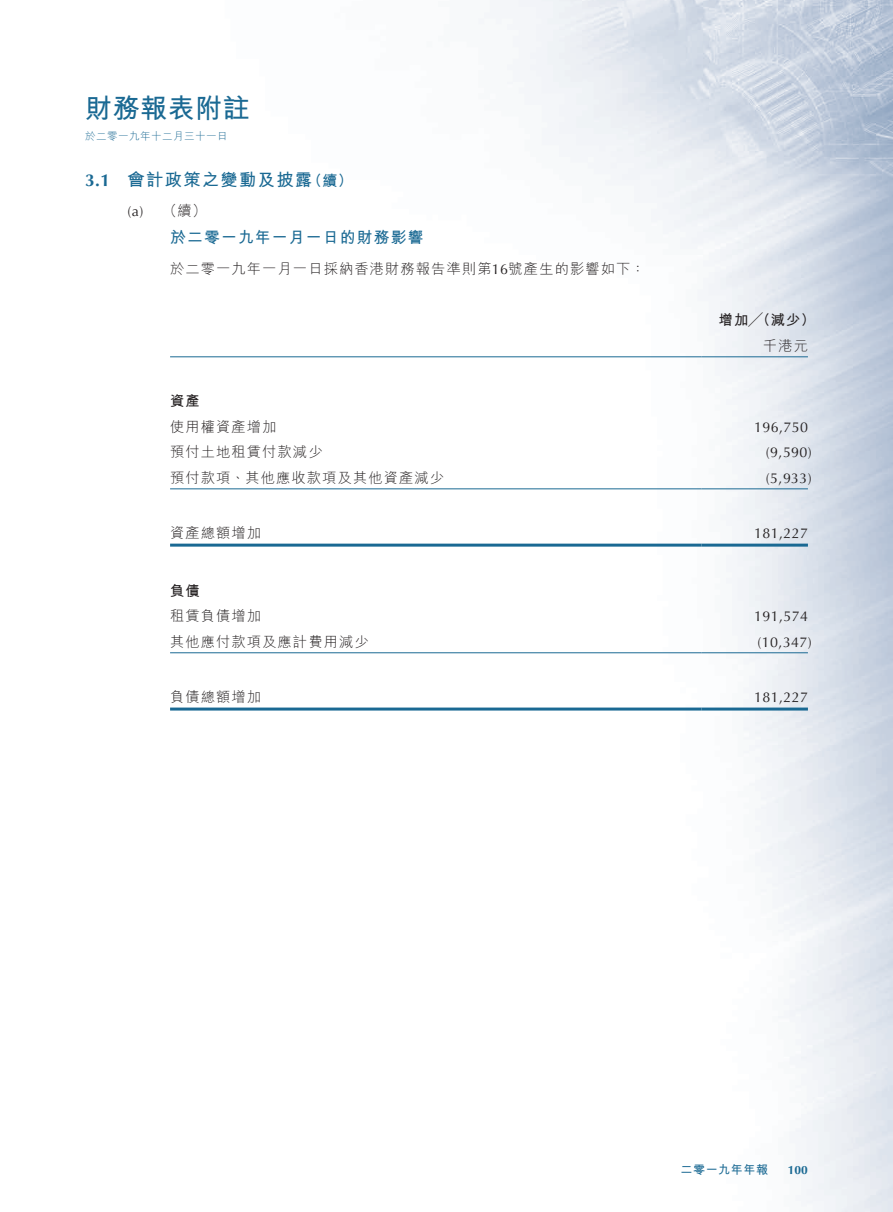
<style>
.page{position:relative;width:893px;height:1212px;background:#fff}
.page>*{position:absolute;margin:0;border:0;box-sizing:border-box;transform-origin:0 0}
.t1{font:700 27px "M Hei HK";letter-spacing:.02em;color:#1a6993}
._01_H1{font:700 17.25px "M Hei HK";letter-spacing:.08em;color:#1a6993}
._01_H1-2{font:700 17.25px "Optima LT Std";color:#1a6993}
._02_H2{font:700 15.75px "M Hei HK";letter-spacing:.08em;color:#1a6993}
._01_H1-3{font:700 15px "M Hei HK";color:#1a6993}
._50_Table_txt{font:300 14.25px "M Hei HK";letter-spacing:.08em;color:#231f20}
._50_Table_txt-2{font:14.25px "Optima LT Std";letter-spacing:.03em;color:#231f20}
._00_txt{font:300 14.25px "M Hei HK";letter-spacing:.08em;color:#231f20}
._50_Table_txt-3{font:700 14.25px "M Hei HK";letter-spacing:.08em;color:#231f20}
._00_txt-2{font:14.25px "Optima LT Std";color:#231f20}
.t2{font:700 12px "M Hei HK";letter-spacing:.05em;color:#1a6993}
.t3{font:700 12px "Optima LT Std";color:#1a6993}
.t4{font:300 10.5px "M Hei HK";letter-spacing:.05em;color:#1a6993}
.s1{font-family:"Optima LT Std";font-weight:400}
</style>
<div class="page">
<img style="left:170px;top:0;width:723px;height:1212px">
<hr style="left:170px;top:356px;width:532px;height:1px;background:#1a6993">
<hr style="left:702px;top:356px;width:106px;height:1px;background:#1a6993">
<hr style="left:170px;top:488px;width:532px;height:1px;background:#1a6993">
<hr style="left:702px;top:488px;width:106px;height:1px;background:#1a6993">
<hr style="left:170px;top:544px;width:532px;height:3px;background:#1a6993">
<hr style="left:702px;top:544px;width:106px;height:3px;background:#1a6993">
<hr style="left:170px;top:652px;width:532px;height:1px;background:#1a6993">
<hr style="left:702px;top:652px;width:106px;height:1px;background:#1a6993">
<hr style="left:170px;top:707px;width:532px;height:3px;background:#1a6993">
<hr style="left:702px;top:707px;width:106px;height:3px;background:#1a6993">
<h1 class="t1" style="left:85px;top:88px;width:166px">財務報表附註</h1>
<p class="t4" style="left:85px;top:128px;width:144px">於二零一九年十二月三十一日</p>
<p class="_01_H1-2" style="left:85px;top:170px;width:26px">3.1</p>
<p class="_01_H1" style="left:128px;top:167px;width:186px">會計政策之變動及披露</p>
<p class="_01_H1-3" style="left:307px;top:169px;width:47px">（續(</p>
<p class="_00_txt-2" style="left:128px;top:203px;width:17px">a( )</p>
<p class="_00_txt" style="left:163px;top:201px;width:45px">（續(</p>
<p class="_02_H2" style="left:170px;top:225px;width:255px">於二零一九年一月一日的財務影響</p>
<p class="_00_txt" style="left:170px;top:259px;width:476px">於二零一九年一月一日採納香港財務報告準則第<span class="s1">16</span>號產生的影響如下：</p>
<p class="_50_Table_txt-3" style="left:170px;top:391px;width:31px">資產</p>
<p class="_50_Table_txt" style="left:170px;top:417px;width:108px">使用權資產增加</p>
<p class="_50_Table_txt" style="left:170px;top:442px;width:154px">預付土地租賃付款減少</p>
<p class="_50_Table_txt" style="left:170px;top:468px;width:275px">預付款項、其他應收款項及其他資產減少</p>
<p class="_50_Table_txt" style="left:170px;top:523px;width:93px">資產總額增加</p>
<p class="_50_Table_txt-3" style="left:170px;top:580px;width:31px">負債</p>
<p class="_50_Table_txt" style="left:170px;top:606px;width:93px">租賃負債增加</p>
<p class="_50_Table_txt" style="left:170px;top:632px;width:200px">其他應付款項及應計費用減少</p>
<p class="_50_Table_txt" style="left:170px;top:687px;width:93px">負債總額增加</p>
<p class="_50_Table_txt-3" style="left:719px;top:310px;width:98px">增加╱（減少(</p>
<p class="_50_Table_txt" style="left:763px;top:336px;width:46px">千港元</p>
<p class="_50_Table_txt-2" style="left:754px;top:419px;width:55px">196,750</p>
<p class="_50_Table_txt-2" style="left:766px;top:444px;width:47px">)9,590(</p>
<p class="_50_Table_txt-2" style="left:766px;top:470px;width:47px">)5,933(</p>
<p class="_50_Table_txt-2" style="left:754px;top:525px;width:55px">181,227</p>
<p class="_50_Table_txt-2" style="left:754px;top:608px;width:55px">191,574</p>
<p class="_50_Table_txt-2" style="left:758px;top:634px;width:56px">)10,347(</p>
<p class="_50_Table_txt-2" style="left:754px;top:689px;width:55px">181,227</p>
<p class="t2" style="left:681px;top:1161px;width:89px">二零一九年年報</p>
<p class="t3" style="left:788px;top:1163px;width:22px">100</p>
</div>
